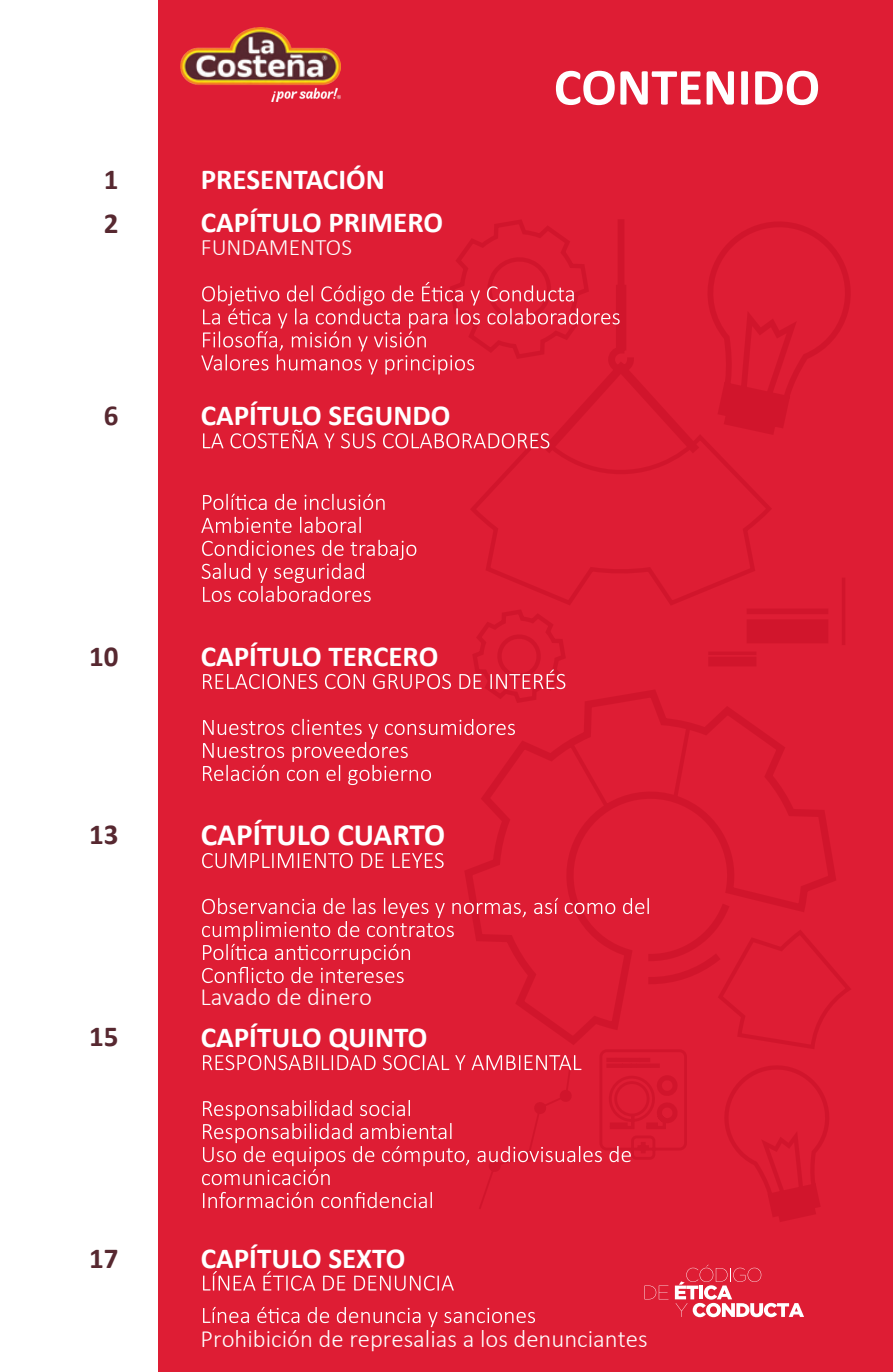
<style>
.page{position:relative;width:893px;height:1372px;background:#fff}
.page>*{position:absolute;margin:0;border:0;box-sizing:border-box;transform-origin:0 0}
.t1{font:700 31.05px "Calibri";color:#fff}
.t2{font:700 29.03px/43.4px "Calibri";color:#fff}
.t3{font:700 29.03px/44.3px "Calibri";color:#572830}
.t4{font:300 24.75px "Calibri";color:#fff}
.t5{font:300 23.4px "Calibri";color:#fff}
</style>
<div class="page">
<div style="left:158px;top:0;width:735px;height:1371px;background:#de1d34"></div>
<img style="left:181px;top:27px;width:160px;height:74px">
<svg style="left:774px;top:222px;width:76px;height:206px"></svg>
<svg style="left:470px;top:220px;width:304px;height:385px"></svg>
<svg style="left:465px;top:690px;width:386px;height:359px"></svg>
<svg style="left:725px;top:1066px;width:104px;height:156px"></svg>
<svg style="left:708px;top:577px;width:137px;height:89px"></svg>
<svg style="left:644px;top:1285px;width:24px;height:14px"></svg>
<svg style="left:675px;top:1264px;width:129px;height:53px"></svg>
<svg style="left:556px;top:71px;width:262px;height:34px"></svg>
<svg style="left:201px;top:220px;width:419px;height:154px"></svg>
<svg style="left:203px;top:429px;width:346px;height:19px"></svg>
<svg style="left:203px;top:493px;width:182px;height:17px"></svg>
<svg style="left:201px;top:517px;width:160px;height:16px"></svg>
<svg style="left:202px;top:540px;width:366px;height:165px"></svg>
<svg style="left:203px;top:718px;width:312px;height:67px"></svg>
<svg style="left:202px;top:852px;width:242px;height:16px"></svg>
<svg style="left:202px;top:897px;width:447px;height:86px"></svg>
<svg style="left:202px;top:1046px;width:486px;height:163px"></svg>
<svg style="left:203px;top:1271px;width:251px;height:19px"></svg>
<svg style="left:203px;top:1306px;width:332px;height:20px"></svg>
<p class="t3" style="left:104px;top:157px;width:16px">1<br>2</p>
<p class="t3" style="left:104px;top:393px;width:16px">6</p>
<p class="t2" style="left:201px;top:157px;width:244px">PRESENTACIÓN<br>CAPÍTULO PRIMERO</p>
<p class="t5" style="left:201px;top:233px;width:153px">FUNDAMENTOS</p>
<p class="t2" style="left:201px;top:394px;width:251px">CAPÍTULO SEGUNDO</p>
<p class="t3" style="left:89px;top:634px;width:31px">10</p>
<p class="t2" style="left:201px;top:634px;width:239px">CAPÍTULO TERCERO</p>
<p class="t3" style="left:89px;top:812px;width:31px">13</p>
<p class="t1" style="left:201px;top:814px;width:246px">CAPÍTULO CUARTO</p>
<p class="t4" style="left:201px;top:981px;width:173px">Lavado de dinero</p>
<p class="t3" style="left:89px;top:1014px;width:31px">15</p>
<p class="t2" style="left:201px;top:1015px;width:228px">CAPÍTULO QUINTO</p>
<p class="t3" style="left:89px;top:1235px;width:31px">17</p>
<p class="t2" style="left:201px;top:1236px;width:206px">CAPÍTULO SEXTO</p>
<p class="t4" style="left:201px;top:1323px;width:449px">Prohibición de represalias a los denunciantes</p>
</div>
